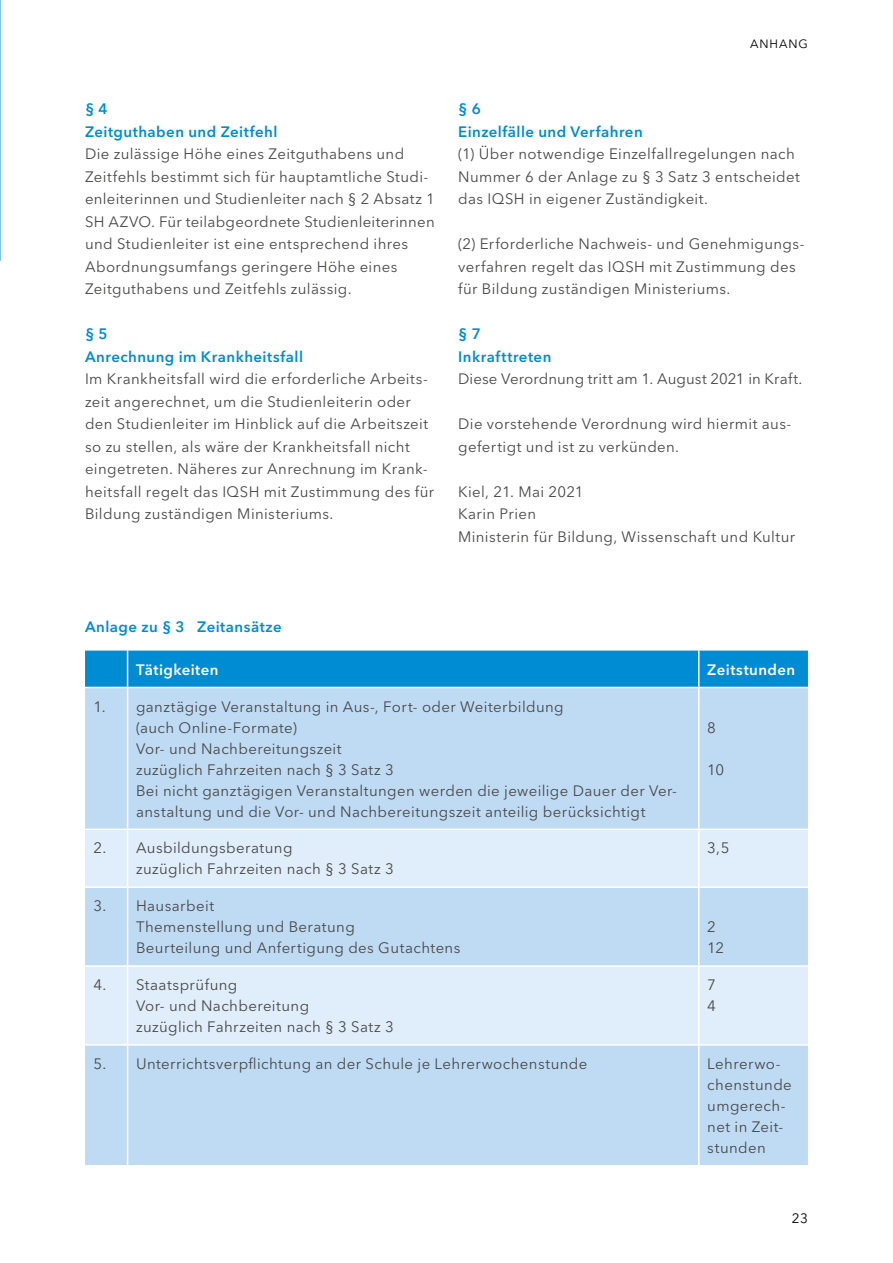
<style>
.page{position:relative;width:893px;height:1263px;background:#fff}
.page>*{position:absolute;margin:0;border:0;box-sizing:border-box;transform-origin:0 0}
.Fließtext{font:15px/22.5px "Avenir Next LT Pro";letter-spacing:.025em;color:#494948}
.t1{font:600 15px/22.5px "Avenir Next LT Pro";letter-spacing:.03em;color:#008cd2}
.Fließtext-2{font:15px "Avenir Next LT Pro";letter-spacing:.005em;color:#494948}
.Fließtext-3{font:600 15px "Avenir Next LT Pro";letter-spacing:.03em;color:#fff}
.t2{font:13.5px "Avenir Next LT Pro";color:#000}
.t3{font:12px "Avenir Next LT Pro";letter-spacing:.08em;color:#000}
</style>
<div class="page">
<div style="left:85px;top:651px;width:723px;height:36px;background:#008cd2"></div>
<div style="left:85px;top:688px;width:723px;height:477px;background:#bfdbf4"></div>
<svg style="left:85px;top:830px;width:723px;height:214px;background:#d3e6f7"></svg>
<hr style="left:698px;top:651px;width:1px;height:36px;background:#fff">
<hr style="left:698px;top:688px;width:1px;height:140px;background:#fff">
<hr style="left:698px;top:830px;width:1px;height:56px;background:#fff">
<hr style="left:698px;top:888px;width:1px;height:77px;background:#fff">
<hr style="left:698px;top:967px;width:1px;height:77px;background:#fff">
<hr style="left:698px;top:1046px;width:1px;height:119px;background:#fff">
<hr style="left:127px;top:688px;width:1px;height:140px;background:#fff">
<hr style="left:85px;top:828px;width:43px;height:2px;background:#fff">
<hr style="left:128px;top:828px;width:571px;height:2px;background:#fff">
<hr style="left:127px;top:830px;width:1px;height:56px;background:#fff">
<hr style="left:699px;top:828px;width:109px;height:2px;background:#fff">
<hr style="left:85px;top:886px;width:43px;height:2px;background:#fff">
<hr style="left:128px;top:886px;width:571px;height:2px;background:#fff">
<hr style="left:127px;top:888px;width:1px;height:77px;background:#fff">
<hr style="left:699px;top:886px;width:109px;height:2px;background:#fff">
<hr style="left:85px;top:965px;width:43px;height:2px;background:#fff">
<hr style="left:128px;top:965px;width:571px;height:2px;background:#fff">
<hr style="left:127px;top:967px;width:1px;height:77px;background:#fff">
<hr style="left:699px;top:965px;width:109px;height:2px;background:#fff">
<hr style="left:85px;top:1044px;width:43px;height:2px;background:#fff">
<hr style="left:128px;top:1044px;width:571px;height:2px;background:#fff">
<hr style="left:127px;top:1046px;width:1px;height:119px;background:#fff">
<hr style="left:699px;top:1044px;width:109px;height:2px;background:#fff">
<hr style="left:127px;top:651px;width:1px;height:36px;background:#fff">
<h3 class="t1" style="left:85px;top:98px;width:194px">§ 4<br>Zeitguthaben und Zeitfehl</h3>
<p class="Fließtext" style="left:85px;top:143px;width:351px">Die zulässige Höhe eines Zeitguthabens und Zeitfehls bestimmt sich für hauptamtliche Studi&shy;enleiterinnen und Studienleiter nach § 2 Absatz 1<br>SH AZVO. Für teilabgeordnete Studienleiterinnen und Studienleiter ist eine entsprechend ihres Abordnungsumfangs geringere Höhe eines Zeitguthabens und Zeitfehls zulässig.</p>
<h3 class="t1" style="left:85px;top:323px;width:219px">§ 5<br>Anrechnung im Krankheitsfall</h3>
<p class="Fließtext" style="left:85px;top:368px;width:351px">Im Krankheitsfall wird die erforderliche Arbeits&shy;zeit angerechnet, um die Studienleiterin oder den Studienleiter im Hinblick auf die Arbeitszeit so zu stellen, als wäre der Krankheitsfall nicht eingetreten. Näheres zur Anrechnung im Krank&shy;heitsfall regelt das IQSH mit Zustimmung des für Bildung zuständigen Ministeriums.</p>
<p class="t3" style="left:750px;top:37px;width:59px">ANHANG</p>
<h3 class="t1" style="left:458px;top:98px;width:186px">§ 6<br>Einzelfälle und Verfahren</h3>
<p class="Fließtext" style="left:458px;top:143px;width:343px">(1) Über notwendige Einzelfallregelungen nach<br>Nummer 6 der Anlage zu § 3 Satz 3 entscheidet das IQSH in eigener Zuständigkeit.</p>
<p class="Fließtext" style="left:458px;top:233px;width:348px">(2) Erforderliche Nachweis- und Genehmigungs&shy;verfahren regelt das IQSH mit Zustimmung des für Bildung zuständigen Ministeriums.</p>
<h3 class="t1" style="left:458px;top:323px;width:95px">§ 7<br>Inkrafttreten</h3>
<p class="Fließtext-2" style="left:458px;top:370px;width:346px">Diese Verordnung tritt am 1. August 2021 in Kraft.</p>
<p class="Fließtext" style="left:458px;top:413px;width:335px">Die vorstehende Verordnung wird hiermit aus&shy;gefertigt und ist zu verkünden.</p>
<p class="Fließtext" style="left:458px;top:480px;width:339px">Kiel, 21. Mai 2021<br>Karin Prien<br>Ministerin für Bildung, Wissenschaft und Kultur</p>
<h3 class="t1" style="left:85px;top:615px;width:198px">Anlage zu § 3 Zeitansätze</h3>
<p class="Fließtext-3" style="left:136px;top:660px;width:84px">Tätigkeiten</p>
<p class="Fließtext-3" style="left:707px;top:660px;width:90px">Zeitstunden</p>
<p class="Fließtext" style="left:94px;top:695px;width:14px">1.</p>
<p class="Fließtext" style="left:136px;top:696px;width:429px;line-height:21px">ganztägige Veranstaltung in Aus-, Fort- oder Weiterbildung (auch Online-Formate)</p>
<p class="Fließtext" style="left:136px;top:738px;width:259px;line-height:21px">Vor- und Nachbereitungszeit zuzüglich Fahrzeiten nach § 3 Satz 3</p>
<p class="Fließtext" style="left:136px;top:780px;width:542px;line-height:21px">Bei nicht ganztägigen Veranstaltungen werden die jeweilige Dauer der Ver&shy;anstaltung und die Vor- und Nachbereitungszeit anteilig berücksichtigt</p>
<p class="Fließtext" style="left:707px;top:716px;width:10px">8</p>
<p class="Fließtext" style="left:707px;top:758px;width:19px">10</p>
<p class="Fließtext" style="left:94px;top:837px;width:14px">2.</p>
<p class="Fließtext" style="left:136px;top:837px;width:158px">Ausbildungsberatung</p>
<p class="Fließtext" style="left:136px;top:858px;width:259px">zuzüglich Fahrzeiten nach § 3 Satz 3</p>
<p class="Fließtext" style="left:94px;top:895px;width:14px">3.</p>
<p class="Fließtext" style="left:136px;top:895px;width:80px">Hausarbeit</p>
<p class="Fließtext" style="left:136px;top:916px;width:220px">Themenstellung und Beratung</p>
<p class="Fließtext" style="left:136px;top:937px;width:326px">Beurteilung und Anfertigung des Gutachtens</p>
<p class="Fließtext" style="left:94px;top:973px;width:14px">4.</p>
<p class="Fließtext" style="left:136px;top:973px;width:103px">Staatsprüfung</p>
<p class="Fließtext" style="left:136px;top:994px;width:175px">Vor- und Nachbereitung</p>
<p class="Fließtext" style="left:136px;top:1015px;width:259px">zuzüglich Fahrzeiten nach § 3 Satz 3</p>
<p class="Fließtext" style="left:707px;top:837px;width:24px">3,5</p>
<p class="Fließtext" style="left:707px;top:916px;width:10px">2</p>
<p class="Fließtext" style="left:707px;top:937px;width:18px">12</p>
<p class="Fließtext" style="left:707px;top:973px;width:10px">7</p>
<p class="Fließtext" style="left:707px;top:994px;width:10px">4</p>
<p class="Fließtext" style="left:94px;top:1052px;width:14px">5.</p>
<p class="Fließtext" style="left:136px;top:1052px;width:453px">Unterrichtsverpflichtung an der Schule je Lehrerwochenstunde</p>
<p class="Fließtext" style="left:707px;top:1053px;width:86px;line-height:21px">Lehrerwo&shy;chenstunde umgerech&shy;net in Zeit&shy;stunden</p>
<p class="t2" style="left:792px;top:1211px;width:17px">23</p>
</div>
